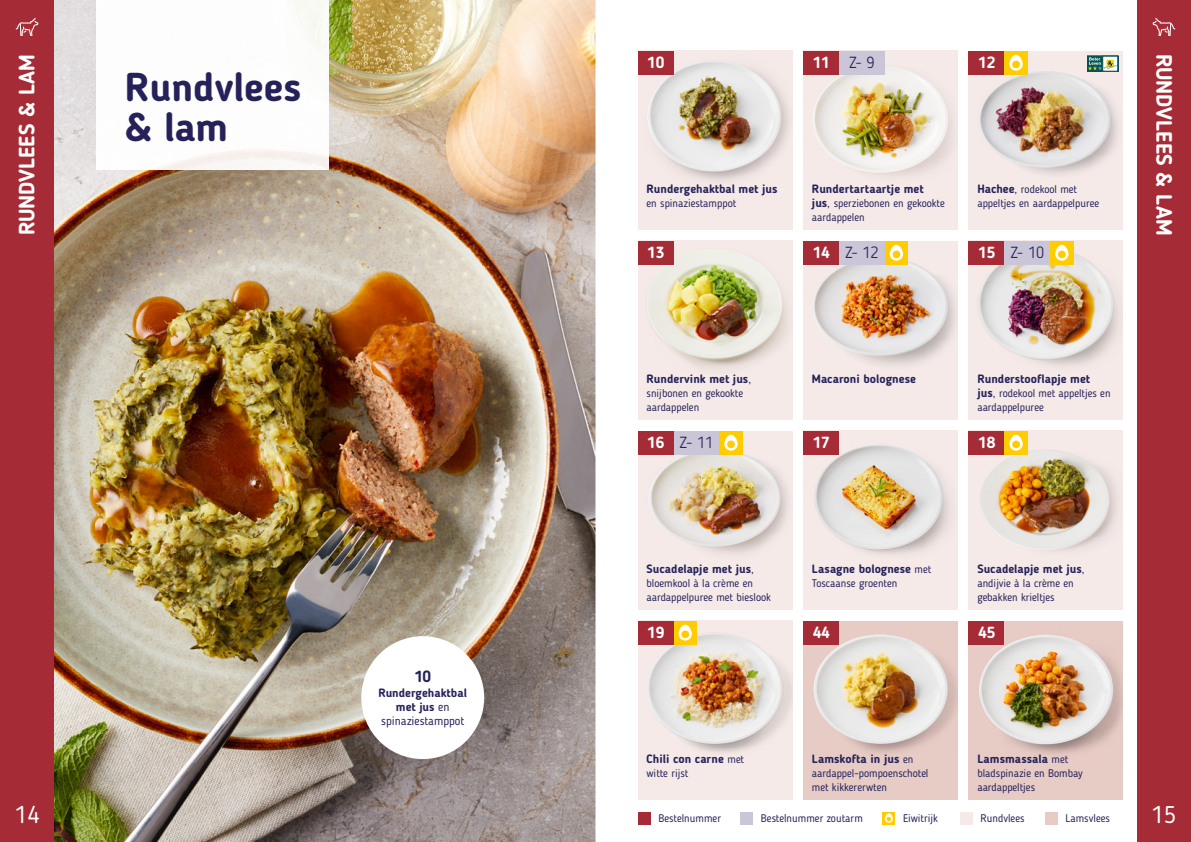
<style>
.page{position:relative;width:1191px;height:842px;background:#fff}
.page>*{position:absolute;margin:0;border:0;box-sizing:border-box;transform-origin:0 0}
.t1{font:700 40px/40px "Blogger Sans";color:#25225a}
.t2{font:24px "Blogger Sans";color:#fff}
.t3{font:700 22px "Blogger Sans";color:#fff}
.t4{font:300 16px "Blogger Sans";color:#25225a}
.t5{font:700 16px "Blogger Sans";color:#fff}
.t6{font:700 16px "Blogger Sans";color:#25225a}
.t7{font:700 12px/14px "Blogger Sans";color:#25225a;text-align:center}
.t8{font:11px/14px "Blogger Sans";color:#25225a}
.s1{font-weight:700;color:#fff}
.s2{font-weight:700;font-size:12px}
.s3{font-size:12px}
.s4{font-weight:400}
.s5{font-weight:400;font-size:11px}
</style>
<div class="page">
<img style="left:54px;top:0;width:541px;height:842px">
<div style="left:1137px;top:0;width:54px;height:842px;background:#a52b36"></div>
<div style="left:0;top:0;width:54px;height:842px;background:#a52b36"></div>
<img style="left:96px;top:0;width:233px;height:170px">
<div style="left:638px;top:51px;width:154px;height:179px;background:#f5eae8"></div>
<div style="left:638px;top:241px;width:154px;height:179px;background:#f5eae8"></div>
<div style="left:638px;top:431px;width:154px;height:178px;background:#f5eae8"></div>
<div style="left:638px;top:621px;width:154px;height:178px;background:#f5eae8"></div>
<div style="left:803px;top:51px;width:154px;height:179px;background:#f5eae8"></div>
<div style="left:803px;top:241px;width:154px;height:179px;background:#f5eae8"></div>
<div style="left:803px;top:431px;width:154px;height:178px;background:#f5eae8"></div>
<div style="left:803px;top:621px;width:154px;height:178px;background:#e7cbc5"></div>
<div style="left:969px;top:51px;width:154px;height:179px;background:#f5eae8"></div>
<div style="left:969px;top:241px;width:154px;height:179px;background:#f5eae8"></div>
<div style="left:969px;top:431px;width:154px;height:178px;background:#f5eae8"></div>
<div style="left:969px;top:621px;width:154px;height:178px;background:#e7cbc5"></div>
<div style="left:960px;top:812px;width:12px;height:12px;background:#f5eae8"></div>
<div style="left:638px;top:812px;width:12px;height:12px;background:#a52b36"></div>
<div style="left:740px;top:812px;width:13px;height:12px;background:#cbc6d7"></div>
<div style="left:1045px;top:812px;width:13px;height:12px;background:#e7cbc5"></div>
<div style="left:882px;top:812px;width:13px;height:12px;background:#fc0"></div>
<svg style="left:885px;top:813px;width:8px;height:10px"></svg>
<svg style="left:886px;top:817px;width:5px;height:4px"></svg>
<svg style="left:16px;top:18px;width:22px;height:18px"></svg>
<svg style="left:1152px;top:18px;width:23px;height:18px"></svg>
<img style="left:638px;top:241px;width:149px;height:128px">
<img style="left:646px;top:248px;width:136px;height:112px">
<img style="left:792px;top:434px;width:1px;height:134px">
<img style="left:638px;top:454px;width:150px;height:99px">
<img style="left:647px;top:454px;width:134px;height:94px">
<img style="left:969px;top:454px;width:148px;height:76px">
<img style="left:979px;top:450px;width:131px;height:101px">
<img style="left:803px;top:264px;width:153px;height:101px">
<img style="left:811px;top:261px;width:137px;height:97px">
<img style="left:969px;top:241px;width:150px;height:125px">
<img style="left:977px;top:248px;width:137px;height:112px">
<img style="left:803px;top:51px;width:149px;height:125px">
<img style="left:812px;top:65px;width:136px;height:108px">
<img style="left:638px;top:51px;width:114px;height:130px">
<img style="left:646px;top:60px;width:135px;height:113px">
<img style="left:803px;top:431px;width:147px;height:123px">
<img style="left:814px;top:444px;width:129px;height:106px">
<img style="left:792px;top:621px;width:1px;height:143px">
<img style="left:638px;top:644px;width:154px;height:109px">
<img style="left:646px;top:633px;width:136px;height:111px">
<img style="left:803px;top:621px;width:154px;height:131px">
<img style="left:813px;top:634px;width:135px;height:111px">
<img style="left:969px;top:644px;width:154px;height:110px">
<img style="left:977px;top:635px;width:136px;height:110px">
<img style="left:969px;top:55px;width:150px;height:119px">
<img style="left:977px;top:71px;width:134px;height:98px">
<div style="left:361px;top:636px;width:123px;height:123px;background:#fff;border-radius:50%"></div>
<div style="left:1004px;top:51px;width:24px;height:23px;background:#fc0"></div>
<svg style="left:1009px;top:55px;width:13px;height:16px"></svg>
<div style="left:1012px;top:61px;width:8px;height:7px;background:#fc0;border-radius:50%"></div>
<div style="left:838px;top:51px;width:46px;height:23px;background:#cbc6d7"></div>
<div style="left:803px;top:51px;width:35px;height:23px;background:#a52b36"></div>
<div style="left:638px;top:51px;width:35px;height:23px;background:#a52b36"></div>
<div style="left:638px;top:241px;width:35px;height:23px;background:#a52b36"></div>
<div style="left:719px;top:431px;width:24px;height:23px;background:#fc0"></div>
<svg style="left:724px;top:435px;width:13px;height:16px"></svg>
<div style="left:727px;top:441px;width:8px;height:7px;background:#fc0;border-radius:50%"></div>
<div style="left:673px;top:431px;width:46px;height:23px;background:#cbc6d7"></div>
<div style="left:638px;top:431px;width:35px;height:23px;background:#a52b36"></div>
<div style="left:673px;top:621px;width:24px;height:23px;background:#fc0"></div>
<svg style="left:678px;top:625px;width:14px;height:15px"></svg>
<div style="left:681px;top:630px;width:8px;height:8px;background:#fc0;border-radius:50%"></div>
<div style="left:638px;top:621px;width:35px;height:23px;background:#a52b36"></div>
<div style="left:884px;top:241px;width:24px;height:23px;background:#fc0"></div>
<svg style="left:889px;top:245px;width:14px;height:16px"></svg>
<div style="left:892px;top:251px;width:8px;height:7px;background:#fc0;border-radius:50%"></div>
<div style="left:838px;top:241px;width:46px;height:23px;background:#cbc6d7"></div>
<div style="left:803px;top:241px;width:35px;height:23px;background:#a52b36"></div>
<div style="left:803px;top:431px;width:35px;height:23px;background:#a52b36"></div>
<div style="left:803px;top:621px;width:35px;height:23px;background:#a52b36"></div>
<div style="left:969px;top:51px;width:35px;height:23px;background:#a52b36"></div>
<div style="left:1049px;top:241px;width:24px;height:23px;background:#fc0"></div>
<svg style="left:1055px;top:245px;width:13px;height:16px"></svg>
<div style="left:1058px;top:251px;width:7px;height:7px;background:#fc0;border-radius:50%"></div>
<div style="left:1004px;top:241px;width:46px;height:23px;background:#cbc6d7"></div>
<div style="left:969px;top:241px;width:35px;height:23px;background:#a52b36"></div>
<div style="left:1004px;top:431px;width:24px;height:23px;background:#fc0"></div>
<svg style="left:1009px;top:435px;width:13px;height:16px"></svg>
<div style="left:1012px;top:441px;width:8px;height:7px;background:#fc0;border-radius:50%"></div>
<div style="left:969px;top:431px;width:35px;height:23px;background:#a52b36"></div>
<div style="left:969px;top:621px;width:35px;height:23px;background:#a52b36"></div>
<div style="left:1087px;top:56px;width:31px;height:16px;border:1px solid #045554"></div>
<svg style="left:1102px;top:56px;width:15px;height:15px"></svg>
<svg style="left:1088px;top:57px;width:28px;height:13px"></svg>
<h3 class="t3" style="left:14px;top:235px;width:183px;rotate:-90deg">RUNDVLEES &amp; LAM</h3>
<h3 class="t5" style="left:647px;top:53px;width:19px">10</h3>
<h3 class="t4" style="left:812px;top:53px;width:63px"><span class="s1">11</span> Z- 9</h3>
<h3 class="t5" style="left:647px;top:243px;width:19px">13</h3>
<h1 class="t1" style="left:125px;top:67px;width:178px">Rundvlees &amp; lam</h1>
<p class="t7" style="left:646px;top:182px;width:132px">Rundergehaktbal met jus</p>
<p class="t8" style="left:646px;top:196px;width:91px">en spinaziestamppot</p>
<p class="t7" style="left:812px;top:182px;width:113px">Rundertartaartje met</p>
<p class="t8" style="left:812px;top:196px;width:134px"><span class="s2">jus</span><span class="s3">,</span> sperziebonen en gekookte aardappelen</p>
<h3 class="t4" style="left:812px;top:243px;width:67px"><span class="s1">14</span> Z- 12</h3>
<h3 class="t5" style="left:978px;top:53px;width:19px">12</h3>
<p class="t8" style="left:977px;top:182px;width:123px"><span class="s2">Hachee</span><span class="s3">,</span> rodekool met appeltjes en aardappelpuree</p>
<h3 class="t4" style="left:978px;top:243px;width:67px"><span class="s1">15</span> Z- 10</h3>
<h3 class="t3" style="left:1177px;top:54px;width:183px;rotate:90deg">RUNDVLEES &amp; LAM</h3>
<p class="t7" style="left:646px;top:372px;width:106px">Rundervink met jus<span class="s4">,</span></p>
<p class="t8" style="left:646px;top:386px;width:98px">snijbonen en gekookte aardappelen</p>
<h3 class="t4" style="left:647px;top:433px;width:67px"><span class="s1">16</span> Z- 11</h3>
<p class="t7" style="left:812px;top:372px;width:105px">Macaroni bolognese</p>
<h3 class="t5" style="left:812px;top:432px;width:19px">17</h3>
<p class="t7" style="left:977px;top:372px;width:114px">Runderstooflapje met</p>
<p class="t8" style="left:977px;top:386px;width:135px"><span class="s2">jus</span><span class="s3">,</span> rodekool met appeltjes en aardappelpuree</p>
<h3 class="t5" style="left:978px;top:432px;width:19px">18</h3>
<h3 class="t6" style="left:414px;top:667px;width:18px">10</h3>
<p class="t7" style="left:378px;top:686px;width:90px">Rundergehaktbal met jus <span class="s4">en spinaziestamppot</span></p>
<p class="t7" style="left:646px;top:562px;width:109px">Sucadelapje met jus<span class="s4">,</span></p>
<p class="t8" style="left:646px;top:576px;width:126px">bloemkool à la crème en aardappelpuree met bieslook</p>
<h3 class="t5" style="left:647px;top:622px;width:19px">19</h3>
<p class="t7" style="left:812px;top:562px;width:121px">Lasagne bolognese <span class="s5">met</span></p>
<p class="t8" style="left:812px;top:576px;width:87px">Toscaanse groenten</p>
<h3 class="t5" style="left:812px;top:622px;width:19px">44</h3>
<p class="t7" style="left:977px;top:562px;width:109px">Sucadelapje met jus<span class="s4">,</span></p>
<p class="t8" style="left:977px;top:576px;width:98px">andijvie à la crème en gebakken krieltjes</p>
<h3 class="t5" style="left:978px;top:622px;width:19px">45</h3>
<p class="t7" style="left:646px;top:752px;width:99px">Chili con carne <span class="s5">met</span></p>
<p class="t8" style="left:646px;top:766px;width:43px">witte rijst</p>
<p class="t7" style="left:812px;top:752px;width:103px">Lamskofta in jus <span class="s5">en</span></p>
<p class="t8" style="left:812px;top:766px;width:118px">aardappel-pompoenschotel met kikkererwten</p>
<p class="t7" style="left:977px;top:752px;width:92px">Lamsmassala <span class="s5">met</span></p>
<p class="t8" style="left:977px;top:766px;width:107px">bladspinazie en Bombay aardappeltjes</p>
<h2 class="t2" style="left:15px;top:800px;width:26px">14</h2>
<h2 class="t2" style="left:1151px;top:800px;width:26px">15</h2>
<p class="t8" style="left:658px;top:811px;width:64px">Bestelnummer</p>
<p class="t8" style="left:761px;top:811px;width:103px">Bestelnummer zoutarm</p>
<p class="t8" style="left:903px;top:811px;width:36px">Eiwitrijk</p>
<p class="t8" style="left:980px;top:811px;width:46px">Rundvlees</p>
<p class="t8" style="left:1065px;top:811px;width:46px">Lamsvlees</p>
</div>
